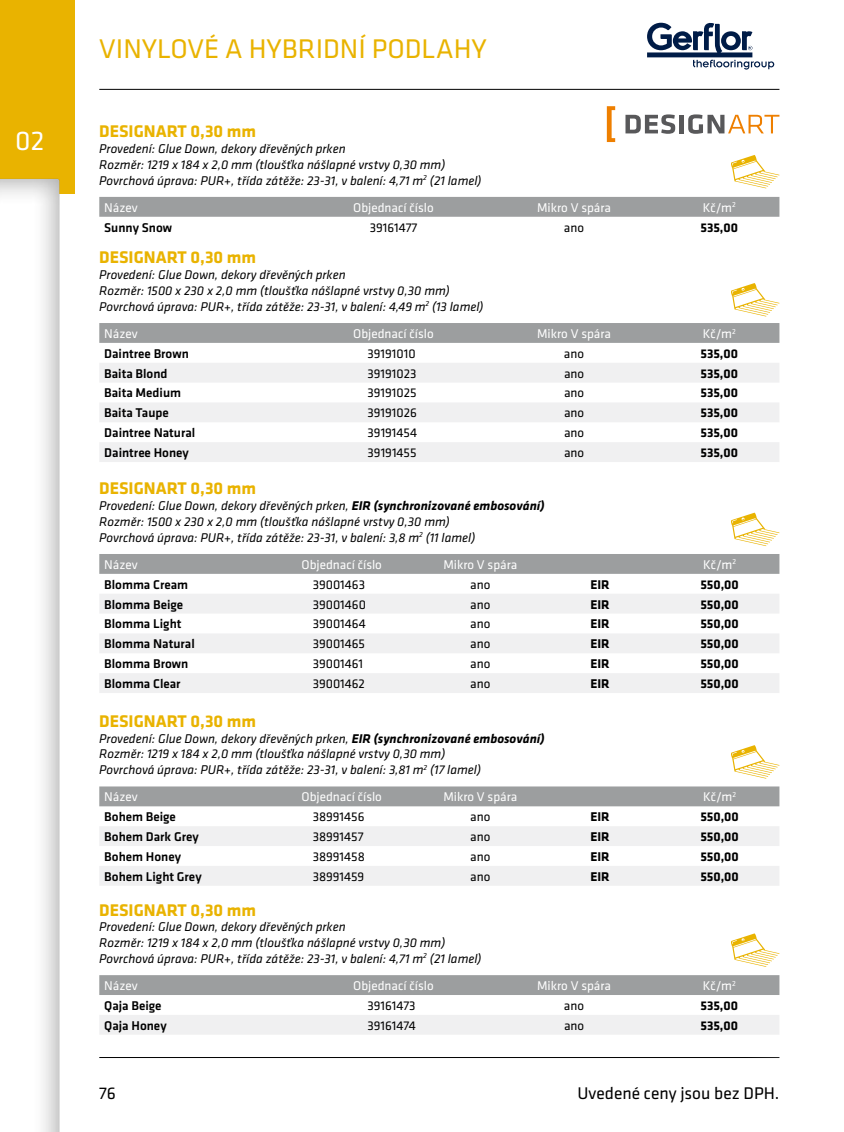
<style>
.page{position:relative;width:844px;height:1132px;background:#fff}
.page>*{position:absolute;margin:0;border:0;box-sizing:border-box;transform-origin:0 0}
.t1{font:28px "Klavika";color:#e9b300}
.t2{font:28px "Klavika";color:#fff}
.t3{font:700 17.5px "Klavika";color:#e9b300}
.t4{font:17.5px "Klavika";color:#000}
.t5{font:italic 13.12px/15.8px "Klavika";color:#000}
.t6{font:500 13.12px "Klavika";color:#000}
.t7{font:13.12px "Klavika";color:#000}
.t8{font:13.12px "Klavika";color:#fff}
.t9{font:700 13.12px "Klavika";color:#000}
.s1{font-weight:700}
</style>
<div class="page">
<hr style="left:99px;top:1056px;width:680px;height:1px;background:#000">
<div style="left:743px;top:0;width:100px;height:1131px;background:#fff"></div>
<hr style="left:99px;top:89px;width:680px;height:1px;background:#000">
<svg style="left:647px;top:23px;width:127px;height:47px"></svg>
<svg style="left:731px;top:155px;width:48px;height:33px"></svg>
<svg style="left:731px;top:283px;width:48px;height:33px"></svg>
<svg style="left:731px;top:512px;width:48px;height:34px"></svg>
<svg style="left:731px;top:745px;width:48px;height:33px"></svg>
<svg style="left:731px;top:933px;width:48px;height:33px"></svg>
<div style="left:99px;top:197px;width:680px;height:20px;background:#9c9e9f"></div>
<div style="left:99px;top:323px;width:680px;height:20px;background:#9c9e9f"></div>
<svg style="left:99px;top:363px;width:680px;height:99px;fill:#f0f0f1"></svg>
<div style="left:99px;top:554px;width:680px;height:19px;background:#9c9e9f"></div>
<svg style="left:99px;top:594px;width:680px;height:98px;fill:#f0f0f1"></svg>
<div style="left:99px;top:786px;width:680px;height:20px;background:#9c9e9f"></div>
<svg style="left:99px;top:826px;width:680px;height:59px;fill:#f0f0f1"></svg>
<div style="left:99px;top:975px;width:680px;height:19px;background:#9c9e9f"></div>
<div style="left:99px;top:1015px;width:680px;height:19px;background:#f0f0f1"></div>
<svg style="left:625px;top:114px;width:50px;height:20px"></svg>
<hr style="left:679px;top:115px;width:4px;height:18px;background:#58585a">
<svg style="left:606px;top:106px;width:9px;height:36px"></svg>
<svg style="left:688px;top:114px;width:91px;height:20px"></svg>
<div style="left:0;top:0;width:74px;height:193px;background:#e9b300"></div>
<div style="left:0;top:176px;width:63px;height:955px;background:#000;opacity:.32"></div>
<h1 class="t2" style="left:15px;top:125px;width:30px">02</h1>
<h1 class="t1" style="left:99px;top:33px;width:389px">VINYLOVÉ A HYBRIDNÍ PODLAHY</h1>
<h2 class="t3" style="left:99px;top:122px;width:158px">DESIGNART 0,30 mm</h2>
<p class="t5" style="left:99px;top:141px;width:384px">Provedení: Glue Down, dekory dřevěných prken<br>Rozměr: 1219 x 184 x 2,0 mm (tloušťka nášlapné vrstvy 0,30 mm)<br>Povrchová úprava: PUR+, třída zátěže: 23-31, v balení: 4,71 m<sup>2</sup> (21 lamel)</p>
<p class="t8" style="left:104px;top:200px;width:35px">Název</p>
<p class="t8" style="left:353px;top:200px;width:82px">Objednací číslo</p>
<p class="t8" style="left:537px;top:200px;width:75px">Mikro V spára</p>
<p class="t8" style="left:702px;top:200px;width:35px">Kč/m<sup>2</sup></p>
<p class="t6" style="left:104px;top:220px;width:69px">Sunny Snow</p>
<p class="t7" style="left:369px;top:220px;width:49px">39161477</p>
<p class="t7" style="left:564px;top:220px;width:22px">ano</p>
<p class="t9" style="left:700px;top:220px;width:39px">535,00</p>
<h2 class="t3" style="left:99px;top:248px;width:158px">DESIGNART 0,30 mm</h2>
<p class="t5" style="left:99px;top:267px;width:385px">Provedení: Glue Down, dekory dřevěných prken<br>Rozměr: 1500 x 230 x 2,0 mm (tloušťka nášlapné vrstvy 0,30 mm)<br>Povrchová úprava: PUR+, třída zátěže: 23-31, v balení: 4,49 m<sup>2</sup> (13 lamel)</p>
<p class="t8" style="left:104px;top:326px;width:35px">Název</p>
<p class="t8" style="left:353px;top:326px;width:82px">Objednací číslo</p>
<p class="t8" style="left:537px;top:326px;width:75px">Mikro V spára</p>
<p class="t8" style="left:702px;top:326px;width:35px">Kč/m<sup>2</sup></p>
<p class="t6" style="left:104px;top:346px;width:86px">Daintree Brown</p>
<p class="t7" style="left:367px;top:346px;width:50px">39191010</p>
<p class="t7" style="left:564px;top:346px;width:22px">ano</p>
<p class="t9" style="left:700px;top:346px;width:39px">535,00</p>
<p class="t6" style="left:104px;top:366px;width:65px">Baita Blond</p>
<p class="t7" style="left:367px;top:366px;width:51px">39191023</p>
<p class="t7" style="left:564px;top:366px;width:22px">ano</p>
<p class="t9" style="left:700px;top:366px;width:39px">535,00</p>
<p class="t6" style="left:104px;top:386px;width:78px">Baita Medium</p>
<p class="t7" style="left:367px;top:386px;width:51px">39191025</p>
<p class="t7" style="left:564px;top:386px;width:22px">ano</p>
<p class="t9" style="left:700px;top:386px;width:39px">535,00</p>
<p class="t6" style="left:104px;top:405px;width:66px">Baita Taupe</p>
<p class="t7" style="left:367px;top:405px;width:51px">39191026</p>
<p class="t7" style="left:564px;top:405px;width:22px">ano</p>
<p class="t9" style="left:700px;top:405px;width:39px">535,00</p>
<p class="t6" style="left:104px;top:425px;width:92px">Daintree Natural</p>
<p class="t7" style="left:367px;top:425px;width:51px">39191454</p>
<p class="t7" style="left:564px;top:425px;width:22px">ano</p>
<p class="t9" style="left:700px;top:425px;width:39px">535,00</p>
<p class="t6" style="left:104px;top:445px;width:86px">Daintree Honey</p>
<p class="t7" style="left:367px;top:445px;width:51px">39191455</p>
<p class="t7" style="left:564px;top:445px;width:22px">ano</p>
<p class="t9" style="left:700px;top:445px;width:39px">535,00</p>
<h2 class="t3" style="left:99px;top:479px;width:158px">DESIGNART 0,30 mm</h2>
<p class="t5" style="left:99px;top:498px;width:446px">Provedení: Glue Down, dekory dřevěných prken, <span class="s1">EIR (synchronizované embosování)<br></span>Rozměr: 1500 x 230 x 2,0 mm (tloušťka nášlapné vrstvy 0,30 mm)<br>Povrchová úprava: PUR+, třída zátěže: 23-31, v balení: 3,8 m<sup>2</sup> (11 lamel)</p>
<p class="t8" style="left:104px;top:557px;width:35px">Název</p>
<p class="t8" style="left:301px;top:557px;width:82px">Objednací číslo</p>
<p class="t8" style="left:443px;top:557px;width:75px">Mikro V spára</p>
<p class="t8" style="left:702px;top:557px;width:35px">Kč/m<sup>2</sup></p>
<p class="t6" style="left:104px;top:577px;width:85px">Blomma Cream</p>
<p class="t7" style="left:312px;top:577px;width:54px">39001463</p>
<p class="t7" style="left:470px;top:577px;width:22px">ano</p>
<p class="t9" style="left:590px;top:577px;width:21px">EIR</p>
<p class="t9" style="left:700px;top:577px;width:40px">550,00</p>
<p class="t6" style="left:104px;top:597px;width:80px">Blomma Beige</p>
<p class="t7" style="left:312px;top:597px;width:55px">39001460</p>
<p class="t7" style="left:470px;top:597px;width:22px">ano</p>
<p class="t9" style="left:590px;top:597px;width:21px">EIR</p>
<p class="t9" style="left:700px;top:597px;width:40px">550,00</p>
<p class="t6" style="left:104px;top:616px;width:79px">Blomma Light</p>
<p class="t7" style="left:312px;top:616px;width:55px">39001464</p>
<p class="t7" style="left:470px;top:616px;width:22px">ano</p>
<p class="t9" style="left:590px;top:616px;width:21px">EIR</p>
<p class="t9" style="left:700px;top:616px;width:40px">550,00</p>
<p class="t6" style="left:104px;top:636px;width:92px">Blomma Natural</p>
<p class="t7" style="left:312px;top:636px;width:54px">39001465</p>
<p class="t7" style="left:470px;top:636px;width:22px">ano</p>
<p class="t9" style="left:590px;top:636px;width:21px">EIR</p>
<p class="t9" style="left:700px;top:636px;width:40px">550,00</p>
<p class="t6" style="left:104px;top:656px;width:86px">Blomma Brown</p>
<p class="t7" style="left:312px;top:656px;width:52px">39001461</p>
<p class="t7" style="left:470px;top:656px;width:22px">ano</p>
<p class="t9" style="left:590px;top:656px;width:21px">EIR</p>
<p class="t9" style="left:700px;top:656px;width:40px">550,00</p>
<p class="t6" style="left:104px;top:676px;width:78px">Blomma Clear</p>
<p class="t7" style="left:312px;top:676px;width:54px">39001462</p>
<p class="t7" style="left:470px;top:676px;width:22px">ano</p>
<p class="t9" style="left:590px;top:676px;width:21px">EIR</p>
<p class="t9" style="left:700px;top:676px;width:40px">550,00</p>
<h2 class="t3" style="left:99px;top:711px;width:158px">DESIGNART 0,30 mm</h2>
<p class="t5" style="left:99px;top:730px;width:446px">Provedení: Glue Down, dekory dřevěných prken, <span class="s1">EIR (synchronizované embosování)<br></span>Rozměr: 1219 x 184 x 2,0 mm (tloušťka nášlapné vrstvy 0,30 mm)<br>Povrchová úprava: PUR+, třída zátěže: 23-31, v balení: 3,81 m<sup>2</sup> (17 lamel)</p>
<p class="t8" style="left:104px;top:789px;width:35px">Název</p>
<p class="t8" style="left:301px;top:789px;width:82px">Objednací číslo</p>
<p class="t8" style="left:443px;top:789px;width:75px">Mikro V spára</p>
<p class="t8" style="left:702px;top:789px;width:35px">Kč/m<sup>2</sup></p>
<p class="t6" style="left:104px;top:809px;width:73px">Bohem Beige</p>
<p class="t7" style="left:312px;top:809px;width:53px">38991456</p>
<p class="t7" style="left:470px;top:809px;width:22px">ano</p>
<p class="t9" style="left:590px;top:809px;width:21px">EIR</p>
<p class="t9" style="left:700px;top:809px;width:40px">550,00</p>
<p class="t6" style="left:104px;top:829px;width:96px">Bohem Dark Grey</p>
<p class="t7" style="left:312px;top:829px;width:52px">38991457</p>
<p class="t7" style="left:470px;top:829px;width:22px">ano</p>
<p class="t9" style="left:590px;top:829px;width:21px">EIR</p>
<p class="t9" style="left:700px;top:829px;width:40px">550,00</p>
<p class="t6" style="left:104px;top:849px;width:78px">Bohem Honey</p>
<p class="t7" style="left:312px;top:849px;width:54px">38991458</p>
<p class="t7" style="left:470px;top:849px;width:22px">ano</p>
<p class="t9" style="left:590px;top:849px;width:21px">EIR</p>
<p class="t9" style="left:700px;top:849px;width:40px">550,00</p>
<p class="t6" style="left:104px;top:869px;width:99px">Bohem Light Grey</p>
<p class="t7" style="left:312px;top:869px;width:53px">38991459</p>
<p class="t7" style="left:470px;top:869px;width:22px">ano</p>
<p class="t9" style="left:590px;top:869px;width:21px">EIR</p>
<p class="t9" style="left:700px;top:869px;width:40px">550,00</p>
<h2 class="t3" style="left:99px;top:899px;width:158px">DESIGNART 0,30 mm</h2>
<p class="t5" style="left:99px;top:918px;width:384px">Provedení: Glue Down, dekory dřevěných prken<br>Rozměr: 1219 x 184 x 2,0 mm (tloušťka nášlapné vrstvy 0,30 mm)<br>Povrchová úprava: PUR+, třída zátěže: 23-31, v balení: 4,71 m<sup>2</sup> (21 lamel)</p>
<p class="t8" style="left:104px;top:978px;width:35px">Název</p>
<p class="t8" style="left:353px;top:978px;width:82px">Objednací číslo</p>
<p class="t8" style="left:537px;top:978px;width:75px">Mikro V spára</p>
<p class="t8" style="left:702px;top:978px;width:35px">Kč/m<sup>2</sup></p>
<p class="t6" style="left:104px;top:998px;width:59px">Qaja Beige</p>
<p class="t7" style="left:367px;top:998px;width:50px">39161473</p>
<p class="t7" style="left:564px;top:998px;width:22px">ano</p>
<p class="t9" style="left:700px;top:998px;width:39px">535,00</p>
<p class="t6" style="left:104px;top:1017px;width:64px">Qaja Honey</p>
<p class="t7" style="left:367px;top:1017px;width:50px">39161474</p>
<p class="t7" style="left:564px;top:1017px;width:22px">ano</p>
<p class="t9" style="left:700px;top:1017px;width:39px">535,00</p>
<h2 class="t4" style="left:99px;top:1083px;width:18px">76</h2>
<h2 class="t4" style="left:577px;top:1083px;width:203px">Uvedené ceny jsou bez DPH.</h2>
</div>
